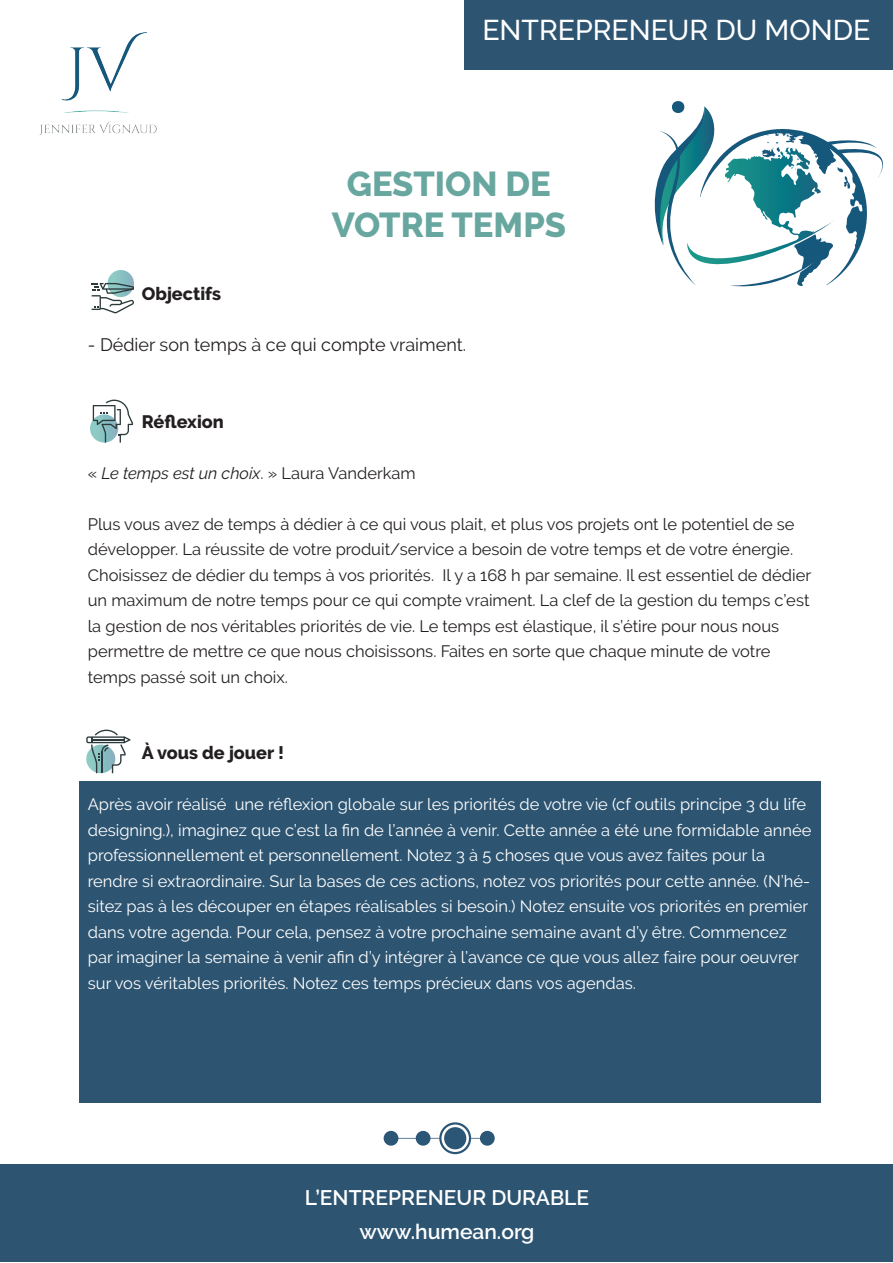
<style>
.page{position:relative;width:893px;height:1263px;background:#fff}
.page>*{position:absolute;margin:0;border:0;box-sizing:border-box;transform-origin:0 0}
.t1{font:800 34.5px/40.5px "Raleway";color:#68a79f;text-align:center}
.t2{font:500 28.5px "Raleway";color:#fff}
.t3{font:600 21px/34.5px "Raleway";color:#fff;text-align:center}
.t4{font:18px "Raleway";color:#231f20}
.t5{font:800 18px "Raleway";color:#231f20}
.t6{font:16.5px/25.5px "Raleway";color:#fff}
.t7{font:16.5px/25.5px "Raleway";color:#231f20}
.s1{font-style:italic}
</style>
<div class="page">
<svg style="left:384px;top:1122px;width:111px;height:32px"></svg>
<img style="left:39px;top:32px;width:118px;height:103px">
<svg style="left:654px;top:101px;width:229px;height:186px"></svg>
<div style="left:465px;top:0;width:428px;height:70px;background:#2d5471"></div>
<div style="left:79px;top:782px;width:741px;height:321px;background:#2d5471"></div>
<svg style="left:90px;top:414px;width:28px;height:29px"></svg>
<svg style="left:93px;top:400px;width:40px;height:43px"></svg>
<svg style="left:86px;top:730px;width:44px;height:43px"></svg>
<svg style="left:108px;top:270px;width:26px;height:27px"></svg>
<svg style="left:92px;top:283px;width:42px;height:30px"></svg>
<div style="left:0;top:1164px;width:893px;height:97px;background:#2d5471"></div>
<h2 class="t2" style="left:482px;top:14px;width:389px">ENTREPRENEUR DU MONDE</h2>
<h1 class="t1" style="left:332px;top:164px;width:236px">GESTION DE<br>VOTRE TEMPS</h1>
<p class="t5" style="left:142px;top:284px;width:81px">Objectifs</p>
<p class="t4" style="left:88px;top:335px;width:380px">- Dédier son temps à ce qui compte vraiment.</p>
<p class="t5" style="left:142px;top:411px;width:84px">Réflexion</p>
<p class="t7" style="left:88px;top:460px;width:329px">« <span class="s1">Le temps est un choix</span>. » Laura Vanderkam</p>
<p class="t7" style="left:88px;top:511px;width:725px">Plus vous avez de temps à dédier à ce qui vous plait, et plus vos projets ont le potentiel de se développer. La réussite de votre produit/service a besoin de votre temps et de votre énergie.<br>Choisissez de dédier du temps à vos priorités. Il y a 168 h par semaine. Il est essentiel de dédier un maximum de notre temps pour ce qui compte vraiment. La clef de la gestion du temps c’est la gestion de nos véritables priorités de vie. Le temps est élastique, il s’étire pour nous nous permettre de mettre ce que nous choisissons. Faites en sorte que chaque minute de votre temps passé soit un choix.</p>
<p class="t5" style="left:142px;top:743px;width:144px">À vous de jouer !</p>
<p class="t6" style="left:88px;top:792px;width:725px">Après avoir réalisé une réflexion globale sur les priorités de votre vie (cf outils principe 3 du life designing.), imaginez que c’est la fin de l’année à venir. Cette année a été une formidable année professionnellement et personnellement. Notez 3 à 5 choses que vous avez faites pour la rendre si extraordinaire. Sur la bases de ces actions, notez vos priorités pour cette année. (N’hé&shy;sitez pas à les découper en étapes réalisables si besoin.) Notez ensuite vos priorités en premier dans votre agenda. Pour cela, pensez à votre prochaine semaine avant d’y être. Commencez par imaginer la semaine à venir afin d’y intégrer à l’avance ce que vous allez faire pour oeuvrer sur vos véritables priorités. Notez ces temps précieux dans vos agendas.</p>
<p class="t3" style="left:305px;top:1180px;width:286px">L’ENTREPRENEUR DURABLE www.humean.org</p>
</div>
